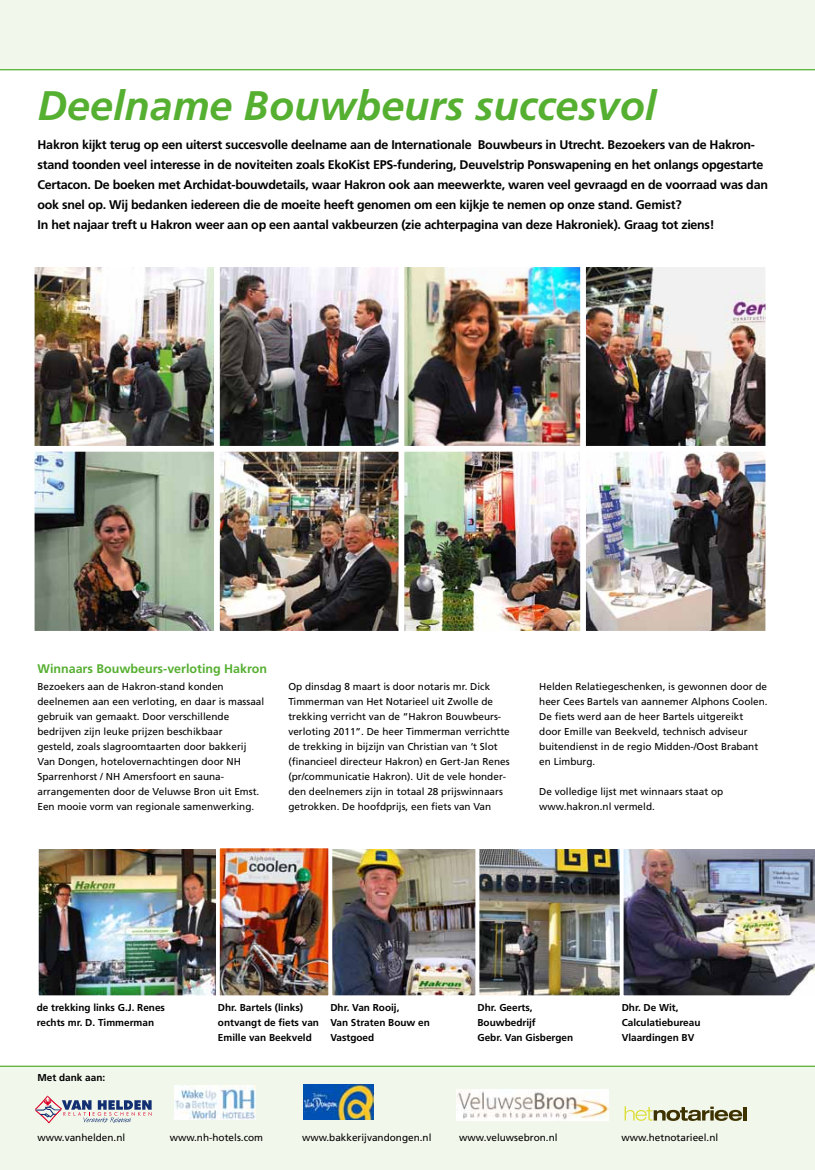
<style>
.page{position:relative;width:815px;height:1170px;background:#fff}
.page>*{position:absolute;margin:0;border:0;box-sizing:border-box;transform-origin:0 0}
.t1{font:italic 700 41.25px "Frutiger";color:#55af30}
.t2{font:700 12.5px/20px "Frutiger";letter-spacing:-.02em;color:#000}
.t3{font:700 12.5px "Frutiger";color:#55af30}
.t4{font:10px/15px "Frutiger";color:#000}
.t5{font:700 10px/15px "Frutiger";color:#000}
</style>
<div class="page">
<div style="left:0;top:1066px;width:815px;height:103px;background:#f2f7ec"></div>
<hr style="left:0;top:1065px;width:815px;height:1px;background:#55af30">
<div style="left:0;top:0;width:815px;height:70px;background:#f2f7ec"></div>
<hr style="left:0;top:69px;width:815px;height:1px;background:#55af30">
<img style="left:175px;top:1085px;width:81px;height:34px">
<img style="left:456px;top:1089px;width:153px;height:31px">
<hr style="left:743px;top:1106px;width:4px;height:14px;background:#3d3200">
<svg style="left:625px;top:1106px;width:117px;height:14px"></svg>
<img style="left:304px;top:1084px;width:70px;height:35px">
<img style="left:40px;top:849px;width:579px;height:145px">
<div style="left:35px;top:845px;width:185px;height:154px;border:4px solid #fff"></div>
<div style="left:216px;top:844px;width:116px;height:155px;border:4px solid #fff"></div>
<div style="left:329px;top:845px;width:150px;height:154px;border:4px solid #fff"></div>
<img style="left:36px;top:268px;width:544px;height:361px">
<div style="left:29px;top:261px;width:191px;height:191px;border:6px solid #fff"></div>
<div style="left:29px;top:446px;width:191px;height:190px;border:6px solid #fff"></div>
<div style="left:214px;top:261px;width:191px;height:191px;border:6px solid #fff"></div>
<div style="left:214px;top:446px;width:191px;height:190px;border:6px solid #fff"></div>
<div style="left:399px;top:261px;width:191px;height:191px;border:6px solid #fff"></div>
<div style="left:399px;top:446px;width:191px;height:190px;border:6px solid #fff"></div>
<img style="left:587px;top:268px;width:177px;height:361px">
<div style="left:580px;top:261px;width:191px;height:191px;border:6px solid #fff"></div>
<div style="left:580px;top:446px;width:191px;height:190px;border:6px solid #fff"></div>
<div style="left:476px;top:845px;width:148px;height:154px;border:4px solid #fff"></div>
<img style="left:620px;top:845px;width:195px;height:154px">
<svg style="left:35px;top:1095px;width:117px;height:27px"></svg>
<h1 class="t1" style="left:38px;top:81px;width:620px">Deelname Bouwbeurs succesvol</h1>
<p class="t2" style="left:38px;top:135px;width:732px">Hakron kijkt terug op een uiterst succesvolle deelname aan de Internationale Bouwbeurs in Utrecht. Bezoekers van de Hakron&shy;stand toonden veel interesse in de noviteiten zoals EkoKist EPS-fundering, Deuvelstrip Ponswapening en het onlangs opgestarte Certacon. De boeken met Archidat-bouwdetails, waar Hakron ook aan meewerkte, waren veel gevraagd en de voorraad was dan ook snel op. Wij bedanken iedereen die de moeite heeft genomen om een kijkje te nemen op onze stand. Gemist?<br>In het najaar treft u Hakron weer aan op een aantal vakbeurzen (zie achterpagina van deze Hakroniek). Graag tot ziens!</p>
<p class="t3" style="left:38px;top:661px;width:231px">Winnaars Bouwbeurs-verloting Hakron</p>
<p class="t4" style="left:38px;top:679px;width:228px">Bezoekers aan de Hakron-stand konden deelnemen aan een verloting, en daar is massaal gebruik van gemaakt. Door verschillende bedrijven zijn leuke prijzen beschikbaar<br>gesteld, zoals slagroomtaarten door bakkerij Van Dongen, hotelovernachtingen door NH Sparrenhorst / NH Amersfoort en sauna&shy;arrangementen door de Veluwse Bron uit Emst.<br>Een mooie vorm van regionale samenwerking.</p>
<p class="t4" style="left:288px;top:679px;width:223px">Op dinsdag 8 maart is door notaris mr. Dick Timmerman van Het Notarieel uit Zwolle de trekking verricht van de “Hakron Bouwbeurs&shy;verloting 2011”. De heer Timmerman verrichtte de trekking in bijzijn van Christian van ’t Slot (financieel directeur Hakron) en Gert-Jan Renes (pr/communicatie Hakron). Uit de vele honder&shy;den deelnemers zijn in totaal 28 prijswinnaars getrokken. De hoofdprijs, een fiets van Van</p>
<p class="t4" style="left:539px;top:679px;width:230px">Helden Relatiegeschenken, is gewonnen door de heer Cees Bartels van aannemer Alphons Coolen.<br>De fiets werd aan de heer Bartels uitgereikt door Emille van Beekveld, technisch adviseur buitendienst in de regio Midden-/Oost Brabant en Limburg.</p>
<p class="t4" style="left:539px;top:784px;width:185px">De volledige lijst met winnaars staat op www.hakron.nl vermeld.</p>
<p class="t5" style="left:37px;top:1000px;width:130px">de trekking links G.J. Renes rechts mr. D. Timmerman</p>
<p class="t5" style="left:218px;top:1000px;width:103px">Dhr. Bartels (links) ontvangt de fiets van<br>Emille van Beekveld</p>
<p class="t5" style="left:330px;top:1000px;width:101px">Dhr. Van Rooij,<br>Van Straten Bouw en<br>Vastgoed</p>
<p class="t5" style="left:477px;top:1000px;width:97px">Dhr. Geerts,<br>Bouwbedrijf<br>Gebr. Van Gisbergen</p>
<p class="t5" style="left:622px;top:1000px;width:80px">Dhr. De Wit,<br>Calculatiebureau<br>Vlaardingen BV</p>
<p class="t5" style="left:38px;top:1069px;width:69px">Met dank aan:</p>
<p class="t4" style="left:38px;top:1129px;width:89px">www.vanhelden.nl</p>
<p class="t4" style="left:170px;top:1129px;width:95px">www.nh-hotels.com</p>
<p class="t4" style="left:302px;top:1129px;width:131px">www.bakkerijvandongen.nl</p>
<p class="t4" style="left:459px;top:1129px;width:100px">www.veluwsebron.nl</p>
<p class="t4" style="left:622px;top:1129px;width:98px">www.hetnotarieel.nl</p>
</div>
